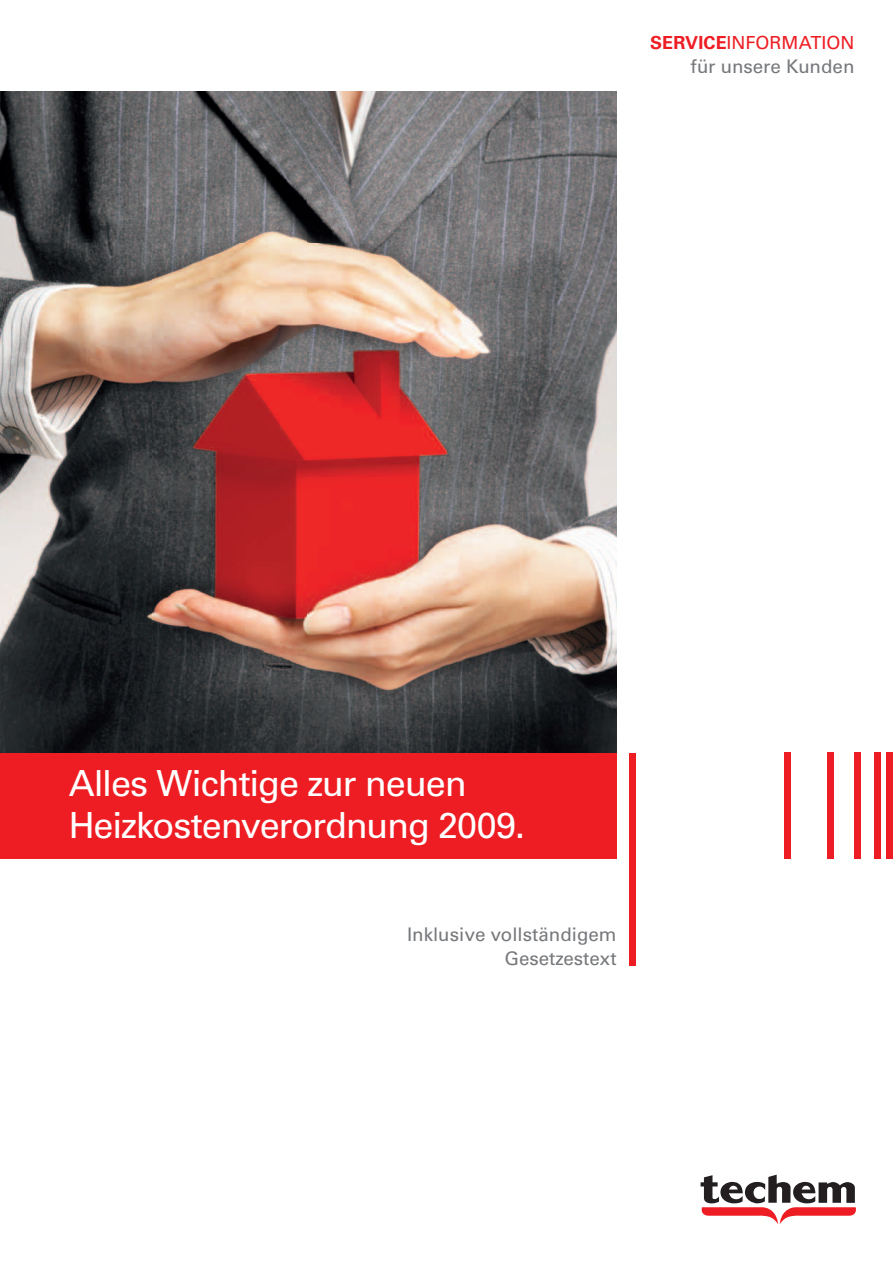
<style>
.page{position:relative;width:893px;height:1263px;background:#fff}
.page>*{position:absolute;margin:0;border:0;box-sizing:border-box;transform-origin:0 0}
.t1{font:36px/42px "Univers LT Std";letter-spacing:-.03em;color:#fff}
.t2{font:18.75px/24px "Univers LT Std";color:#76787b;text-align:right}
.t3{font:18px "Univers LT Std";color:#ee1d23}
.s1{font-weight:700}
</style>
<div class="page">
<div style="left:0;top:753px;width:617px;height:106px;background:#ee1d23"></div>
<div style="left:784px;top:753px;width:7px;height:106px;background:#ee1d23"></div>
<div style="left:827px;top:753px;width:6px;height:106px;background:#ee1d23"></div>
<div style="left:855px;top:753px;width:6px;height:106px;background:#ee1d23"></div>
<div style="left:874px;top:753px;width:6px;height:106px;background:#ee1d23"></div>
<div style="left:887px;top:753px;width:6px;height:106px;background:#ee1d23"></div>
<div style="left:629px;top:753px;width:7px;height:212px;background:#ee1d23"></div>
<svg style="left:701px;top:1175px;width:155px;height:49px"></svg>
<img style="left:0;top:91px;width:617px;height:662px">
<p class="t3" style="left:650px;top:36px;width:206px"><span class="s1">SERVICE</span>INFORMATION</p>
<p class="t2" style="left:691px;top:56px;width:165px">für unsere Kunden</p>
<h1 class="t1" style="left:69px;top:764px;width:458px">Alles Wichtige zur neuen<br>Heizkostenverordnung 2009.</h1>
<p class="t2" style="left:407px;top:924px;width:211px">Inklusive vollständigem<br>Gesetzestext</p>
</div>
